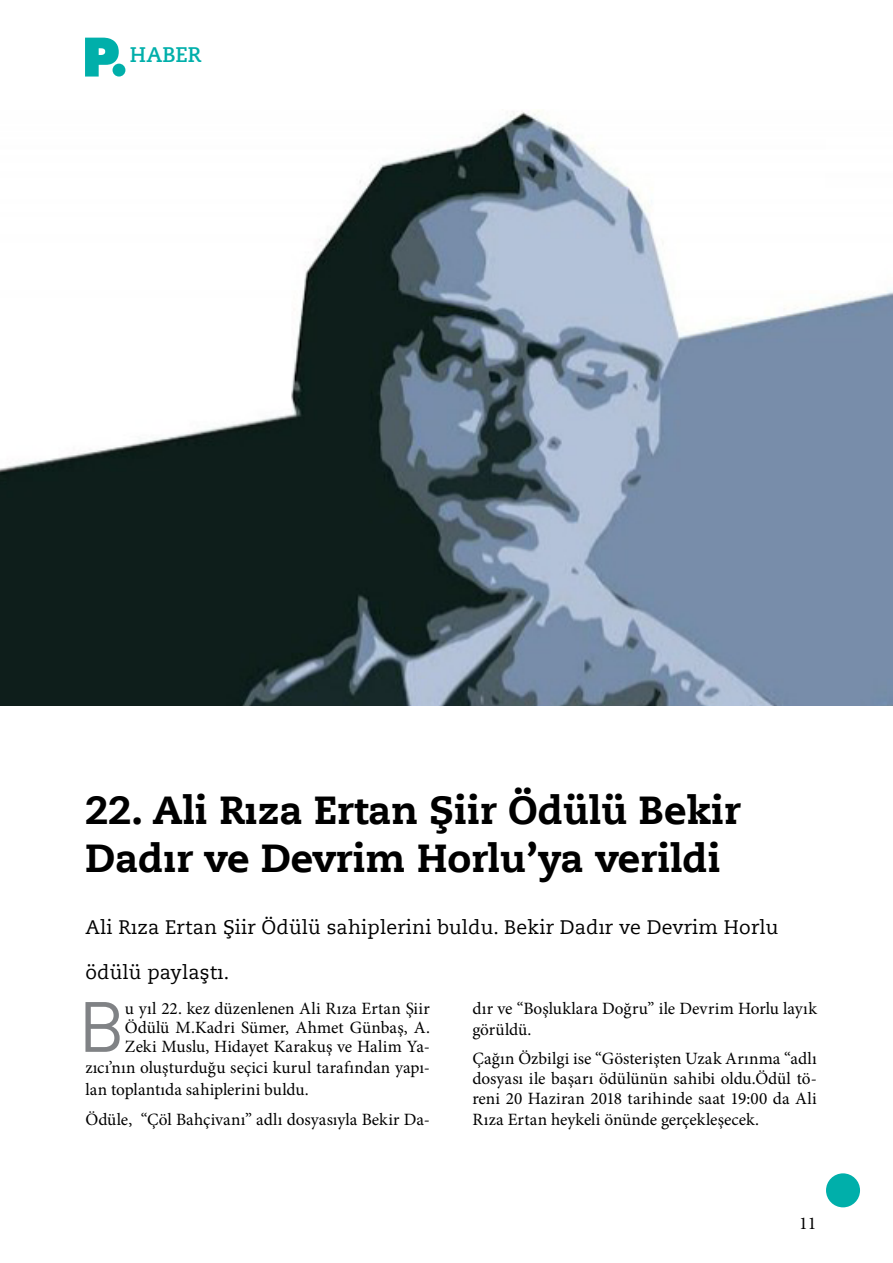
<style>
.page{position:relative;width:893px;height:1263px;background:#fff}
.page>*{position:absolute;margin:0;border:0;box-sizing:border-box;transform-origin:0 0}
.t1{font:69.9px "DIN Pro";color:#808285}
.t2{font:700 39px/48px "Caecilia LT Std Roman";color:#000}
.t3{font:300 21px "Caecilia LT Std";letter-spacing:.005em;color:#00afaa}
.t4{font:19.5px "Caecilia LT Std Roman";letter-spacing:.01em;color:#000}
.t5{font:18px "Minion Pro";color:#000}
.t6{font:17.25px/20.4px "Minion Pro";letter-spacing:.005em;color:#000;text-align:justify}
</style>
<div class="page">
<img style="left:0;top:110px;width:893px;height:595px">
<svg style="left:85px;top:38px;width:34px;height:39px"></svg>
<div style="left:113px;top:64px;width:12px;height:13px;background:#00afaa;border-radius:50%"></div>
<div style="left:826px;top:1173px;width:34px;height:34px;background:#00afaa;border-radius:50%"></div>
<p class="t3" style="left:130px;top:41px;width:73px">HABER</p>
<h2 class="t2" style="left:85px;top:786px;width:657px">22. Ali Rıza Ertan Şiir Ödülü Bekir<br>Dadır ve Devrim Horlu’ya verildi</h2>
<p class="t4" style="left:85px;top:915px;width:694px">Ali Rıza Ertan Şiir Ödülü sahiplerini buldu. Bekir Dadır ve Devrim Horlu</p>
<p class="t4" style="left:85px;top:960px;width:145px">ödülü paylaştı.</p>
<h1 class="t1" style="left:78px;top:971px;width:48px">B</h1>
<p class="t6" style="left:125px;top:999px;width:306px;line-height:18.8px">u yıl 22. kez düzenlenen Ali Rıza Ertan Şiir Ödülü M.Kadri Sümer, Ahmet Günbaş, A.<br>Zeki Muslu, Hidayet Karakuş ve Halim Ya-</p>
<p class="t6" style="left:85px;top:1057px;width:346px;line-height:21.5px">zıcı’nın oluşturduğu seçici kurul tarafından yapı&shy;lan toplantıda sahiplerini buldu.</p>
<p class="t6" style="left:85px;top:1109px;width:346px">Ödüle, “Çöl Bahçivanı” adlı dosyasıyla Bekir Da-</p>
<p class="t6" style="left:472px;top:999px;width:346px">dır ve “Boşluklara Doğru” ile Devrim Horlu layık görüldü.</p>
<p class="t6" style="left:472px;top:1048px;width:346px">Çağın Özbilgi ise “Gösterişten Uzak Arınma “adlı dosyası ile başarı ödülünün sahibi oldu.Ödül tö&shy;reni 20 Haziran 2018 tarihinde saat 19:00 da Ali Rıza Ertan heykeli önünde gerçekleşecek.</p>
<p class="t5" style="left:799px;top:1211px;width:19px">11</p>
</div>
